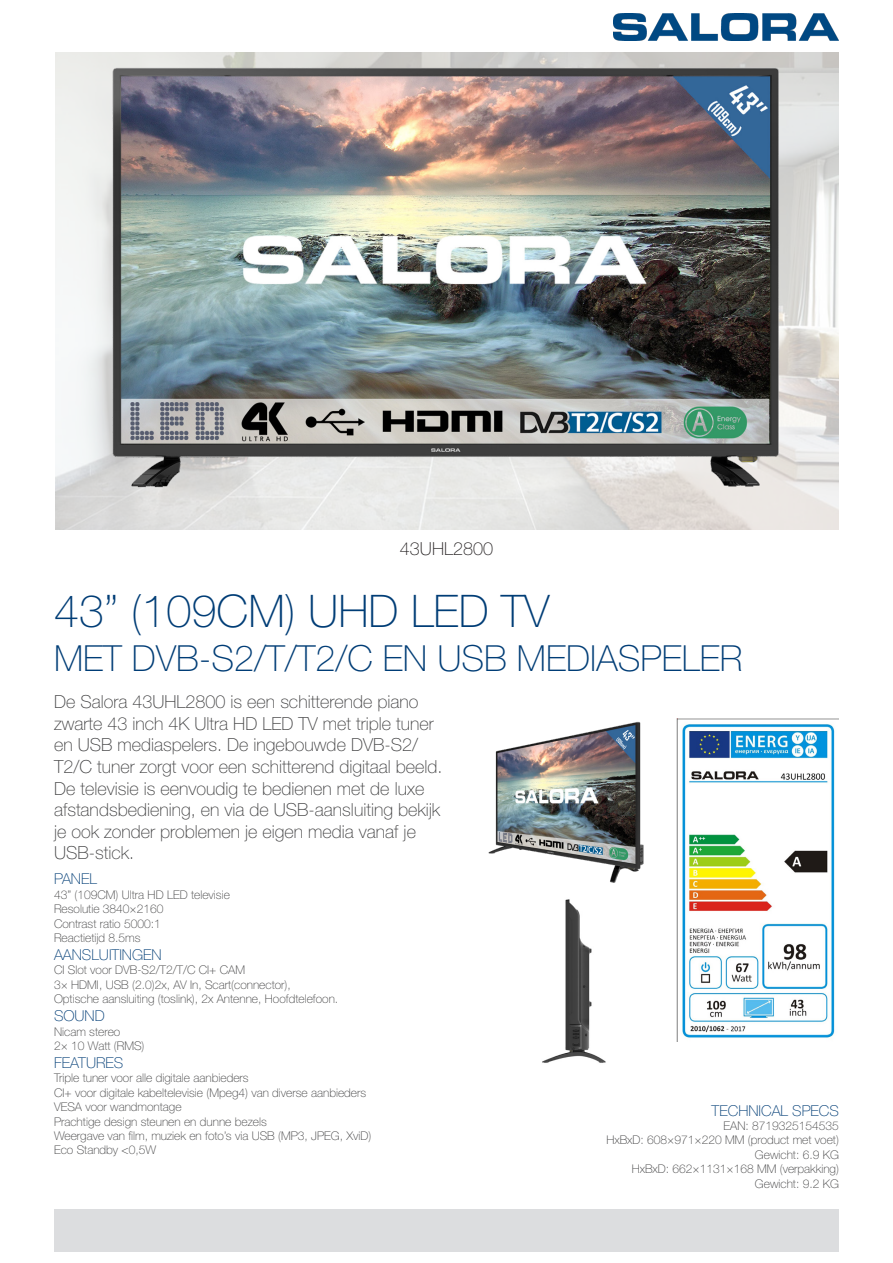
<style>
.page{position:relative;width:893px;height:1263px;background:#fff}
.page>*{position:absolute;margin:0;border:0;box-sizing:border-box;transform-origin:0 0}
.t1{font:100 45px "Helvetica Neue LT Pro";color:#003d76}
.t2{font:100 36px "Helvetica Neue LT Pro";color:#003d76}
.t3{font:100 18px/21.6px "Helvetica Neue LT Pro";color:#3e3e3f}
.t4{font:100 18px "Helvetica Neue LT Pro";color:#231f20}
.t5{font:100 15px "Helvetica Neue LT Pro";color:#003d76}
.t6{font:100 12px "Helvetica Neue LT Pro";color:#3e3e3f}
</style>
<div class="page">
<img style="left:55px;top:52px;width:784px;height:477px">
<div style="left:54px;top:1209px;width:785px;height:42px;background:#dcdddf"></div>
<img style="left:613px;top:14px;width:226px;height:27px">
<img style="left:102px;top:63px;width:684px;height:432px">
<img style="left:488px;top:721px;width:156px;height:162px">
<img style="left:677px;top:718px;width:162px;height:323px">
<img style="left:542px;top:899px;width:64px;height:164px">
<p class="t4" style="left:400px;top:539px;width:95px">43UHL2800</p>
<p class="t1" style="left:54px;top:586px;width:497px">43” (109CM) UHD LED TV</p>
<p class="t2" style="left:54px;top:637px;width:690px">MET DVB-S2/T/T2/C EN USB MEDIASPELER</p>
<p class="t3" style="left:54px;top:691px;width:390px">De Salora 43UHL2800 is een schitterende piano zwarte 43 inch 4K Ultra HD LED TV met triple tuner en USB mediaspelers. De ingebouwde DVB-S2/ T2/C tuner zorgt voor een schitterend digitaal beeld.<br>De televisie is eenvoudig te bedienen met de luxe afstandsbediening, en via de USB-aansluiting bekijk je ook zonder problemen je eigen media vanaf je USB-stick.</p>
<p class="t5" style="left:54px;top:870px;width:45px">PANEL</p>
<p class="t6" style="left:54px;top:888px;width:177px">43” (109CM) Ultra HD LED televisie</p>
<p class="t6" style="left:54px;top:902px;width:111px">Resolutie 3840×2160</p>
<p class="t6" style="left:54px;top:916px;width:108px">Contrast ratio 5000:1</p>
<p class="t6" style="left:54px;top:931px;width:88px">Reactietijd 8.5ms</p>
<p class="t5" style="left:54px;top:946px;width:109px">AANSLUITINGEN</p>
<p class="t6" style="left:54px;top:963px;width:193px">CI Slot voor DVB-S2/T2/T/C CI+ CAM</p>
<p class="t6" style="left:54px;top:978px;width:238px">3× HDMI, USB (2.0)2x, AV In, Scart(connector),</p>
<p class="t6" style="left:54px;top:992px;width:286px">Optische aansluiting (toslink), 2x Antenne, Hoofdtelefoon.</p>
<p class="t5" style="left:54px;top:1007px;width:52px">SOUND</p>
<p class="t6" style="left:54px;top:1024px;width:68px">Nicam stereo</p>
<p class="t6" style="left:54px;top:1039px;width:92px">2× 10 Watt (RMS)</p>
<p class="t5" style="left:54px;top:1054px;width:71px">FEATURES</p>
<p class="t6" style="left:54px;top:1071px;width:196px">Triple tuner voor alle digitale aanbieders</p>
<p class="t6" style="left:54px;top:1086px;width:314px">CI+ voor digitale kabeltelevisie (Mpeg4) van diverse aanbieders</p>
<p class="t6" style="left:54px;top:1100px;width:129px">VESA voor wandmontage</p>
<p class="t6" style="left:54px;top:1114px;width:214px">Prachtige design steunen en dunne bezels</p>
<p class="t6" style="left:54px;top:1129px;width:319px">Weergave van film, muziek en foto’s via USB (MP3, JPEG, XviD)</p>
<p class="t6" style="left:54px;top:1143px;width:104px">Eco Standby &lt;0,5W</p>
<p class="t5" style="left:712px;top:1101px;width:129px">TECHNICAL SPECS</p>
<p class="t6" style="left:724px;top:1119px;width:117px">EAN: 8719325154535</p>
<p class="t6" style="left:606px;top:1133px;width:234px">HxBxD: 608×971×220 MM (product met voet)</p>
<p class="t6" style="left:755px;top:1147px;width:86px">Gewicht: 6.9 KG</p>
<p class="t6" style="left:632px;top:1162px;width:209px">HxBxD: 662×1131×168 MM (verpakking)</p>
<p class="t6" style="left:755px;top:1176px;width:86px">Gewicht: 9.2 KG</p>
</div>
